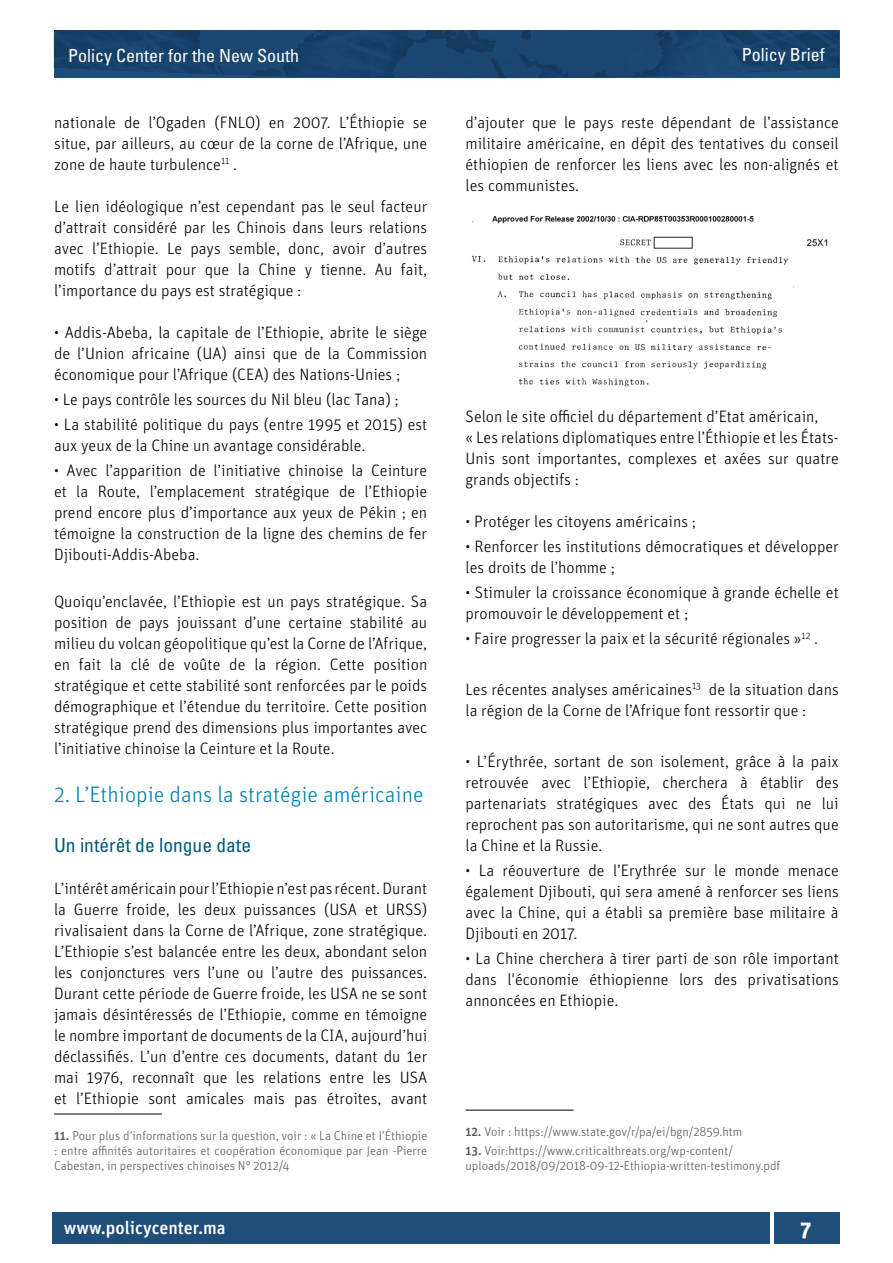
<style>
.page{position:relative;width:893px;height:1263px;background:#fff}
.page>*{position:absolute;margin:0;border:0;box-sizing:border-box;transform-origin:0 0}
.t1{font:300 22.5px "Unit Pro";color:#0081b2}
.t2{font:700 22.5px "Unit Pro";color:#fff}
.t3{font:condensed 19.5px "Univers LT Std";color:#005a7c}
.t4{font:condensed 18px "Univers LT Std";color:#fff}
.t5{font:500 18px "Unit Pro";color:#fff}
.t6{font:300 16.5px/21px "Unit Pro";color:#000;text-align:justify}
.t7{font:300 12.75px/15.3px "Unit Pro";color:#58585c;text-align:justify}
.s1{font-weight:500}
</style>
<div class="page">
<div style="left:52px;top:1212px;width:718px;height:31px;background:#1f4e79"></div>
<div style="left:774px;top:1212px;width:65px;height:31px;background:#1f4e79"></div>
<img style="left:54px;top:30px;width:785px;height:49px">
<hr style="left:54px;top:1113px;width:108px;height:2px;background:#58585c">
<hr style="left:465px;top:1109px;width:108px;height:2px;background:#58585c">
<img style="left:471px;top:216px;width:357px;height:171px">
<p class="t4" style="left:68px;top:44px;width:232px">Policy Center for the New South</p>
<p class="t4" style="left:742px;top:43px;width:84px">Policy Brief</p>
<p class="t6" style="left:54px;top:112px;width:375px">nationale de l’Ogaden (FNLO) en 2007. L’Éthiopie se situe, par ailleurs, au cœur de la corne de l’Afrique, une zone de haute turbulence<sup>11</sup> .</p>
<p class="t6" style="left:54px;top:196px;width:375px">Le lien idéologique n’est cependant pas le seul facteur d’attrait considéré par les Chinois dans leurs relations avec l’Ethiopie. Le pays semble, donc, avoir d’autres motifs d’attrait pour que la Chine y tienne. Au fait, l’importance du pays est stratégique :</p>
<p class="t6" style="left:54px;top:322px;width:375px">• Addis-Abeba, la capitale de l’Ethiopie, abrite le siège de l’Union africaine (UA) ainsi que de la Commission économique pour l’Afrique (CEA) des Nations-Unies ;</p>
<p class="t6" style="left:54px;top:389px;width:346px">• Le pays contrôle les sources du Nil bleu (lac Tana) ;</p>
<p class="t6" style="left:54px;top:414px;width:375px">• La stabilité politique du pays (entre 1995 et 2015) est aux yeux de la Chine un avantage considérable.</p>
<p class="t6" style="left:54px;top:460px;width:375px">• Avec l’apparition de l’initiative chinoise la Ceinture et la Route, l’emplacement stratégique de l’Ethiopie prend encore plus d’importance aux yeux de Pékin ; en témoigne la construction de la ligne des chemins de fer Djibouti-Addis-Abeba.</p>
<p class="t6" style="left:54px;top:591px;width:375px">Quoiqu’enclavée, l’Ethiopie est un pays stratégique. Sa position de pays jouissant d’une certaine stabilité au milieu du volcan géopolitique qu’est la Corne de l’Afrique, en fait la clé de voûte de la région. Cette position stratégique et cette stabilité sont renforcées par le poids démographique et l’étendue du territoire. Cette position stratégique prend des dimensions plus importantes avec l’initiative chinoise la Ceinture et la Route.</p>
<h1 class="t1" style="left:54px;top:781px;width:371px">2. L’Ethiopie dans la stratégie américaine</h1>
<p class="t3" style="left:54px;top:833px;width:199px">Un intérêt de longue date</p>
<p class="t6" style="left:54px;top:878px;width:375px">L’intérêt américain pour l’Ethiopie n’est pas récent. Durant la Guerre froide, les deux puissances (USA et URSS) rivalisaient dans la Corne de l’Afrique, zone stratégique.<br>L’Ethiopie s’est balancée entre les deux, abondant selon les conjonctures vers l’une ou l’autre des puissances.<br>Durant cette période de Guerre froide, les USA ne se sont jamais désintéressés de l’Ethiopie, comme en témoigne le nombre important de documents de la CIA, aujourd’hui déclassifiés. L’un d’entre ces documents, datant du 1er mai 1976, reconnaît que les relations entre les USA et l’Ethiopie sont amicales mais pas étroites, avant</p>
<p class="t7" style="left:54px;top:1127px;width:375px"><span class="s1">11.</span> Pour plus d’informations sur la question, voir : « La Chine et l’Éthiopie : entre affinités autoritaires et coopération économique par Jean -Pierre Cabestan, in perspectives chinoises N° 2012/4</p>
<p class="t6" style="left:465px;top:112px;width:375px">d’ajouter que le pays reste dépendant de l’assistance militaire américaine, en dépit des tentatives du conseil éthiopien de renforcer les liens avec les non-alignés et les communistes.</p>
<p class="t6" style="left:465px;top:406px;width:375px;text-align:left">Selon le site officiel du département d’Etat américain,<br>« Les relations diplomatiques entre l’Éthiopie et les États-Unis sont importantes, complexes et axées sur quatre grands objectifs :</p>
<p class="t6" style="left:465px;top:511px;width:232px">• Protéger les citoyens américains ;</p>
<p class="t6" style="left:465px;top:536px;width:375px">• Renforcer les institutions démocratiques et développer les droits de l’homme ;</p>
<p class="t6" style="left:465px;top:582px;width:375px">• Stimuler la croissance économique à grande échelle et promouvoir le développement et ;</p>
<p class="t6" style="left:465px;top:628px;width:354px">• Faire progresser la paix et la sécurité régionales »<sup>12</sup> .</p>
<p class="t6" style="left:465px;top:679px;width:375px">Les récentes analyses américaines<sup>13</sup> de la situation dans la région de la Corne de l’Afrique font ressortir que :</p>
<p class="t6" style="left:465px;top:750px;width:375px">• L’Érythrée, sortant de son isolement, grâce à la paix retrouvée avec l’Ethiopie, cherchera à établir des partenariats stratégiques avec des États qui ne lui reprochent pas son autoritarisme, qui ne sont autres que la Chine et la Russie.</p>
<p class="t6" style="left:465px;top:860px;width:375px">• La réouverture de l’Erythrée sur le monde menace également Djibouti, qui sera amené à renforcer ses liens avec la Chine, qui a établi sa première base militaire à Djibouti en 2017.</p>
<p class="t6" style="left:465px;top:948px;width:375px">• La Chine cherchera à tirer parti de son rôle important dans l'économie éthiopienne lors des privatisations annoncées en Ethiopie.</p>
<p class="t7" style="left:465px;top:1124px;width:278px"><span class="s1">12.</span> Voir : https://www.state.gov/r/pa/ei/bgn/2859.htm</p>
<p class="t7" style="left:465px;top:1143px;width:316px"><span class="s1">13.</span> Voir:https://www.criticalthreats.org/wp-content/ uploads/2018/09/2018-09-12-Ethiopia-written-testimony.pdf</p>
<p class="t5" style="left:64px;top:1216px;width:164px">www.policycenter.ma</p>
<h1 class="t2" style="left:800px;top:1214px;width:13px">7</h1>
</div>
